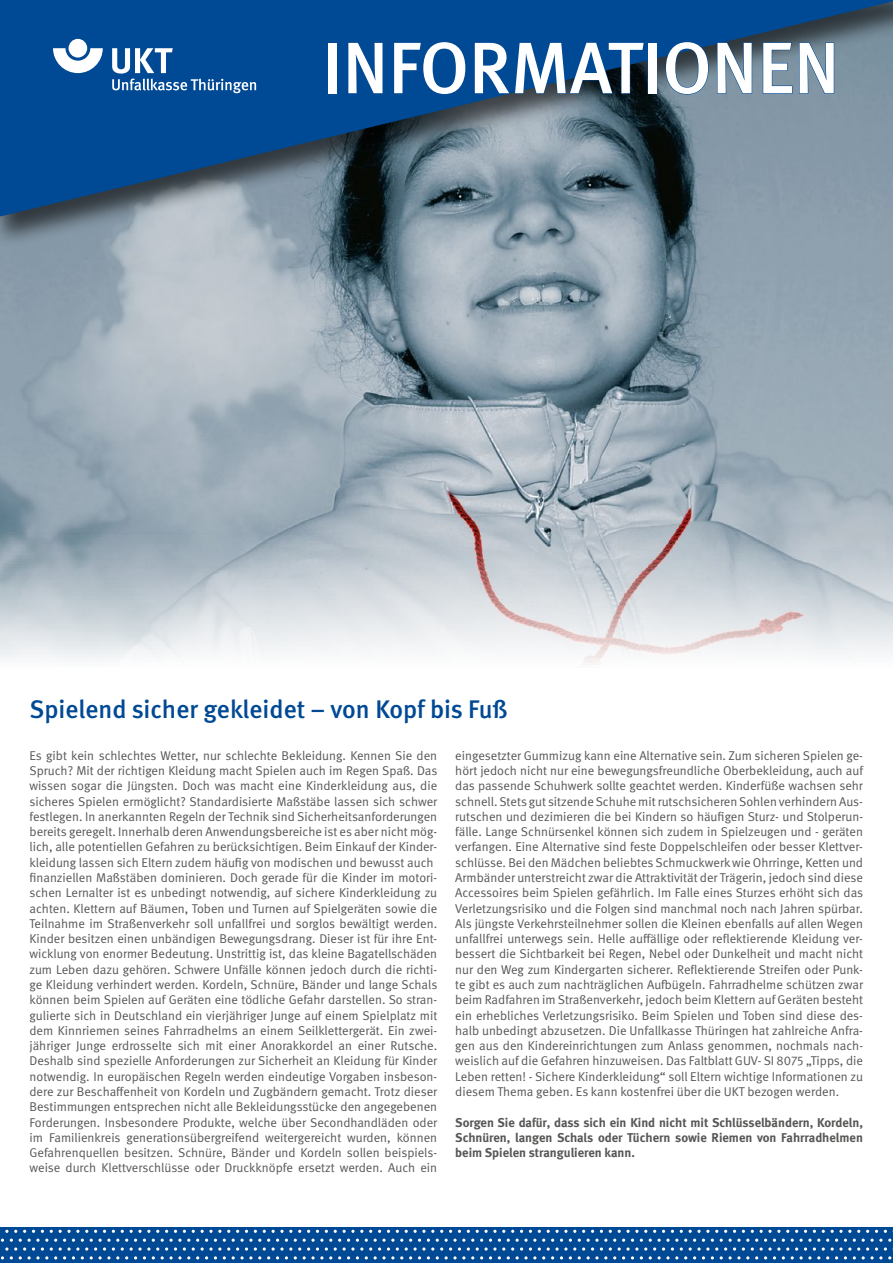
<style>
.page{position:relative;width:893px;height:1263px;background:#fff}
.page>*{position:absolute;margin:0;border:0;box-sizing:border-box;transform-origin:0 0}
.t1{font:500 72.75px "DGUV Meta";color:#fff}
.t2{font:500 25.5px "DGUV Meta";color:#004994}
.t3{font:12.75px/15.3px "DGUV Meta";color:#575756}
.t4{font:700 12.75px/15.3px "DGUV Meta";color:#575756;text-align:justify}
</style>
<div class="page">
<img style="left:0;top:249px;width:893px;height:413px">
<div style="left:0;top:0;width:893px;height:249px;background:#000;opacity:.62"></div>
<svg style="left:0;top:0;width:893px;height:220px;background:#3a648c"></svg>
<svg style="left:53px;top:48px;width:50px;height:25px"></svg>
<div style="left:69px;top:39px;width:18px;height:19px;background:#fff;border-radius:50%"></div>
<svg style="left:112px;top:48px;width:144px;height:45px;background:#346eaa"></svg>
<div style="left:328px;top:42px;width:9px;height:52px;border:1px solid #004994"></div>
<div style="left:347px;top:0;width:37px;height:95px;background:#004994"></div>
<div style="left:393px;top:41px;width:73px;height:54px;background:#004994"></div>
<svg style="left:474px;top:39px;width:171px;height:56px;background:#05407b"></svg>
<div style="left:647px;top:42px;width:10px;height:52px;border:1px solid #004994"></div>
<svg style="left:665px;top:41px;width:44px;height:54px;background:#42627e"></svg>
<svg style="left:716px;top:0;width:37px;height:95px;background:#315e89"></svg>
<svg style="left:762px;top:0;width:73px;height:95px;background:#446989"></svg>
<div style="left:0;top:1227px;width:893px;height:36px;background:#004994"></div>
<svg style="left:161px;top:1256px;width:29px;height:3px"></svg>
<svg style="left:232px;top:1256px;width:20px;height:3px"></svg>
<svg style="left:303px;top:1256px;width:20px;height:3px"></svg>
<svg style="left:374px;top:1256px;width:20px;height:3px"></svg>
<svg style="left:445px;top:1256px;width:20px;height:3px"></svg>
<svg style="left:516px;top:1256px;width:20px;height:3px"></svg>
<svg style="left:578px;top:1256px;width:29px;height:3px"></svg>
<svg style="left:649px;top:1256px;width:29px;height:3px"></svg>
<svg style="left:720px;top:1256px;width:20px;height:3px"></svg>
<svg style="left:791px;top:1256px;width:20px;height:3px"></svg>
<svg style="left:862px;top:1256px;width:20px;height:3px"></svg>
<svg style="left:697px;top:1230px;width:196px;height:20px"></svg>
<svg style="left:28px;top:1256px;width:20px;height:3px"></svg>
<svg style="left:90px;top:1256px;width:29px;height:3px"></svg>
<svg style="left:1px;top:1230px;width:695px;height:20px"></svg>
<svg style="left:0;top:1256px;width:4px;height:4px"></svg>
<svg style="left:888px;top:1256px;width:4px;height:4px"></svg>
<h1 class="t1" style="left:322px;top:26px;width:519px">INFORMATIONEN</h1>
<h2 class="t2" style="left:30px;top:694px;width:480px">Spielend sicher gekleidet – von Kopf bis Fuß</h2>
<p class="t3" style="left:30px;top:748px;width:409px">Es gibt kein schlechtes Wetter, nur schlechte Bekleidung. Kennen Sie den Spruch? Mit der richtigen Kleidung macht Spielen auch im Regen Spaß. Das wissen sogar die Jüngsten. Doch was macht eine Kinderkleidung aus, die sicheres Spielen ermöglicht? Standardisierte Maßstäbe lassen sich schwer festlegen. In anerkannten Regeln der Technik sind Sicherheitsanforderungen bereits geregelt. Innerhalb deren Anwendungsbereiche ist es aber nicht mög&shy;lich, alle potentiellen Gefahren zu berücksichtigen. Beim Einkauf der Kinder&shy;kleidung lassen sich Eltern zudem häufig von modischen und bewusst auch finanziellen Maßstäben dominieren. Doch gerade für die Kinder im motori&shy;schen Lernalter ist es unbedingt notwendig, auf sichere Kinderkleidung zu achten. Klettern auf Bäumen, Toben und Turnen auf Spielgeräten sowie die Teilnahme im Straßenverkehr soll unfallfrei und sorglos bewältigt werden.<br>Kinder besitzen einen unbändigen Bewegungsdrang. Dieser ist für ihre Ent&shy;wicklung von enormer Bedeutung. Unstrittig ist, das kleine Bagatellschäden zum Leben dazu gehören. Schwere Unfälle können jedoch durch die richti&shy;ge Kleidung verhindert werden. Kordeln, Schnüre, Bänder und lange Schals können beim Spielen auf Geräten eine tödliche Gefahr darstellen. So stran&shy;gulierte sich in Deutschland ein vierjähriger Junge auf einem Spielplatz mit dem Kinnriemen seines Fahrradhelms an einem Seilklettergerät. Ein zwei&shy;jähriger Junge erdrosselte sich mit einer Anorakkordel an einer Rutsche.<br>Deshalb sind spezielle Anforderungen zur Sicherheit an Kleidung für Kinder notwendig. In europäischen Regeln werden eindeutige Vorgaben insbeson&shy;dere zur Beschaffenheit von Kordeln und Zugbändern gemacht. Trotz dieser Bestimmungen entsprechen nicht alle Bekleidungsstücke den angegebenen Forderungen. Insbesondere Produkte, welche über Secondhandläden oder im Familienkreis generationsübergreifend weitergereicht wurden, können Gefahrenquellen besitzen. Schnüre, Bänder und Kordeln sollen beispiels&shy;weise durch Klettverschlüsse oder Druckknöpfe ersetzt werden. Auch ein</p>
<p class="t3" style="left:455px;top:748px;width:409px;text-align:justify">eingesetzter Gummizug kann eine Alternative sein. Zum sicheren Spielen ge&shy;hört jedoch nicht nur eine bewegungsfreundliche Oberbekleidung, auch auf das passende Schuhwerk sollte geachtet werden. Kinderfüße wachsen sehr schnell. Stets gut sitzende Schuhe mit rutschsicheren Sohlen verhindern Aus&shy;rutschen und dezimieren die bei Kindern so häufigen Sturz- und Stolperun&shy;fälle. Lange Schnürsenkel können sich zudem in Spielzeugen und - geräten verfangen. Eine Alternative sind feste Doppelschleifen oder besser Klettver&shy;schlüsse. Bei den Mädchen beliebtes Schmuckwerk wie Ohrringe, Ketten und Armbänder unterstreicht zwar die Attraktivität der Trägerin, jedoch sind diese Accessoires beim Spielen gefährlich. Im Falle eines Sturzes erhöht sich das Verletzungsrisiko und die Folgen sind manchmal noch nach Jahren spürbar.<br>Als jüngste Verkehrsteilnehmer sollen die Kleinen ebenfalls auf allen Wegen unfallfrei unterwegs sein. Helle auffällige oder reflektierende Kleidung ver&shy;bessert die Sichtbarkeit bei Regen, Nebel oder Dunkelheit und macht nicht nur den Weg zum Kindergarten sicherer. Reflektierende Streifen oder Punk&shy;te gibt es auch zum nachträglichen Aufbügeln. Fahrradhelme schützen zwar beim Radfahren im Straßenverkehr, jedoch beim Klettern auf Geräten besteht ein erhebliches Verletzungsrisiko. Beim Spielen und Toben sind diese des&shy;halb unbedingt abzusetzen. Die Unfallkasse Thüringen hat zahlreiche Anfra&shy;gen aus den Kindereinrichtungen zum Anlass genommen, nochmals nach&shy;weislich auf die Gefahren hinzuweisen. Das Faltblatt GUV- SI 8075 „Tipps, die Leben retten! - Sichere Kinderkleidung“ soll Eltern wichtige Informationen zu diesem Thema geben. Es kann kostenfrei über die UKT bezogen werden.</p>
<p class="t4" style="left:455px;top:1115px;width:409px">Sorgen Sie dafür, dass sich ein Kind nicht mit Schlüsselbändern, Kordeln, Schnüren, langen Schals oder Tüchern sowie Riemen von Fahrradhelmen beim Spielen strangulieren kann.</p>
</div>
